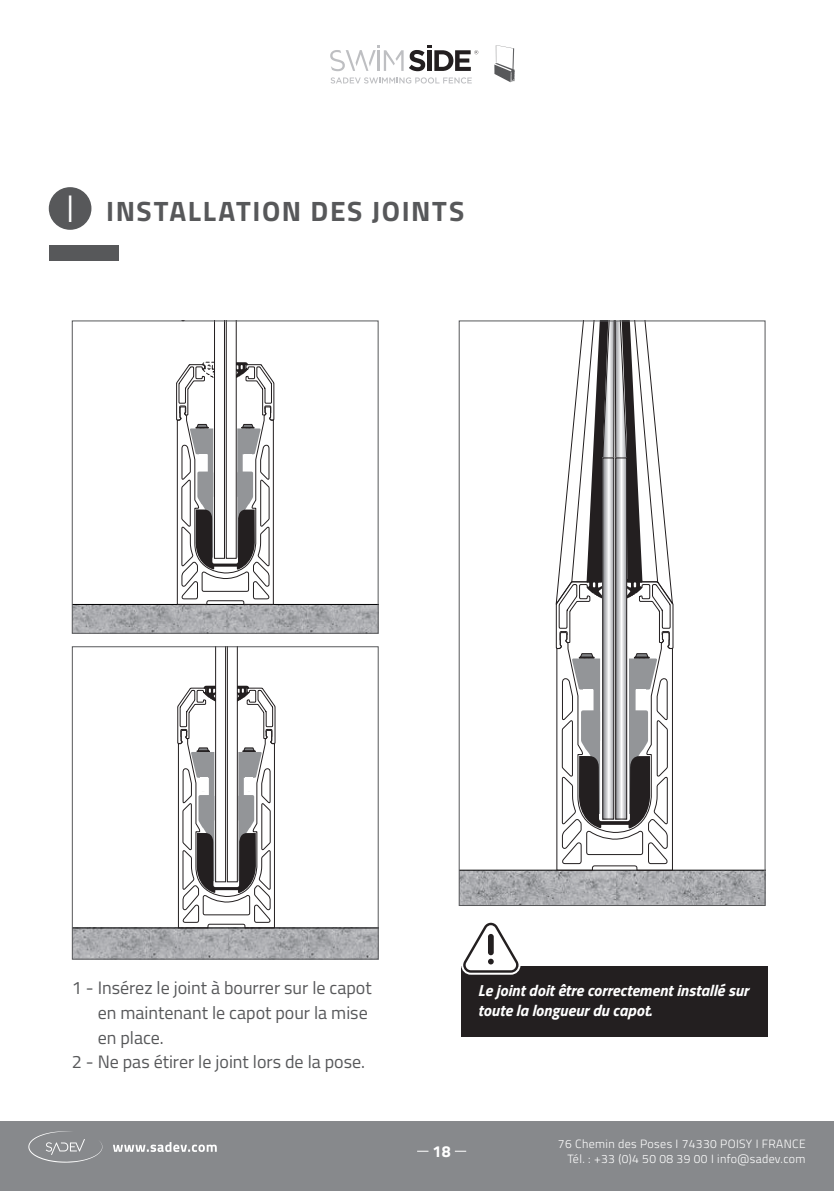
<style>
.page{position:relative;width:834px;height:1191px;background:#fff}
.page>*{position:absolute;margin:0;border:0;box-sizing:border-box;transform-origin:0 0}
.t1{font:700 28px "Titillium Web";letter-spacing:.055em;color:#57585a}
.t2{font:18px "Titillium Web";color:#57585a}
.t3{font:italic 700 16px/20px "Titillium Web";color:#fff}
.t4{font:700 16px "Titillium Web";color:#fff}
.t5{font:300 12px/14.4px "Titillium Web";letter-spacing:.03em;color:#fff;text-align:right}
.s1{font-weight:300;font-size:38px;color:#fff}
</style>
<div class="page">
<div style="left:0;top:1121px;width:833px;height:70px;background:#87898c"></div>
<svg style="left:28px;top:1131px;width:74px;height:31px"></svg>
<svg style="left:113px;top:1142px;width:104px;height:10px"></svg>
<svg style="left:494px;top:45px;width:21px;height:37px"></svg>
<svg style="left:330px;top:77px;width:141px;height:7px"></svg>
<svg style="left:330px;top:45px;width:73px;height:26px"></svg>
<svg style="left:409px;top:45px;width:69px;height:26px"></svg>
<svg style="left:74px;top:322px;width:302px;height:310px"></svg>
<div style="left:72px;top:320px;width:306px;height:314px;border:1px solid #57585a"></div>
<svg style="left:74px;top:648px;width:302px;height:309px"></svg>
<div style="left:72px;top:646px;width:306px;height:313px;border:1px solid #57585a"></div>
<svg style="left:460px;top:322px;width:303px;height:582px"></svg>
<div style="left:49px;top:245px;width:69px;height:16px;background:#57585a"></div>
<div style="left:50px;top:188px;width:41px;height:41px;background:#57585a;border-radius:50%"></div>
<div style="left:49px;top:187px;width:42px;height:43px;border:2px solid #57585a;border-radius:50%"></div>
<div style="left:461px;top:965px;width:306px;height:71px;background:#231f20"></div>
<svg style="left:461px;top:922px;width:60px;height:53px"></svg>
<div style="left:488px;top:934px;width:5px;height:21px;background:#231f20;border-radius:3px"></div>
<h1 class="t1" style="left:66px;top:194px;width:400px"><span class="s1">I</span> INSTALLATION DES JOINTS</h1>
<p class="t2" style="left:72px;top:977px;width:301px">1 - Insérez le joint à bourrer sur le capot</p>
<p class="t2" style="left:98px;top:1002px;width:271px">en maintenant le capot pour la mise</p>
<p class="t2" style="left:98px;top:1027px;width:68px">en place.</p>
<p class="t2" style="left:72px;top:1051px;width:295px">2 - Ne pas étirer le joint lors de la pose.</p>
<p class="t3" style="left:478px;top:981px;width:272px">Le joint doit être correctement installé sur toute la longueur du capot.</p>
<p class="t4" style="left:432px;top:1141px;width:20px">18</p>
<p class="t5" style="left:558px;top:1137px;width:249px">76 Chemin des Poses I 74330 POISY I FRANCE<br>Tél. : +33 (0)4 50 08 39 00 I info@sadev.com</p>
</div>
